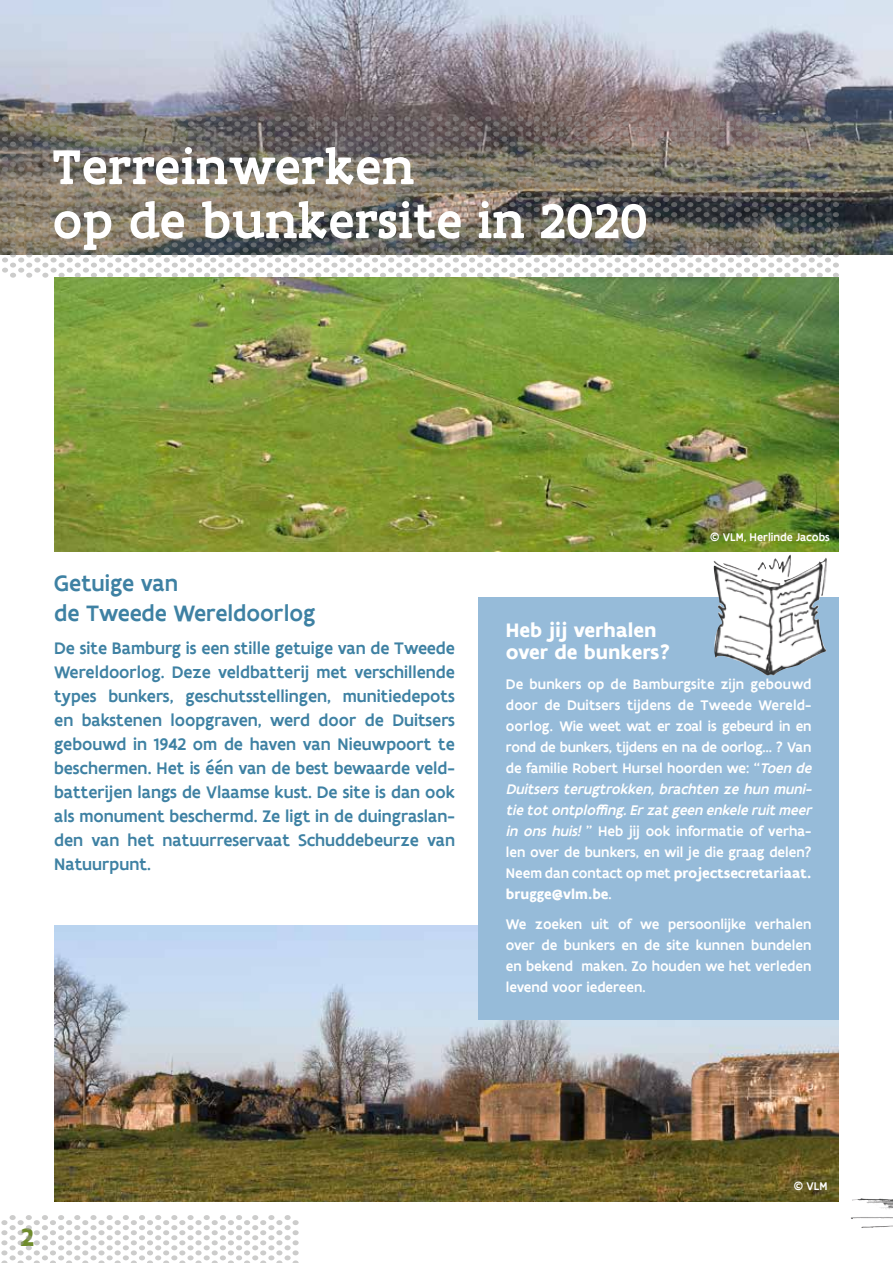
<style>
.page{position:relative;width:893px;height:1263px;background:#fff}
.page>*{position:absolute;margin:0;border:0;box-sizing:border-box;transform-origin:0 0}
.t1{font:500 52.5px/54px "Flanders Art Serif";letter-spacing:.01em;color:#fff}
.t2{font:700 27px "Flanders Art Sans";color:#6f8c2b}
.t3{font:500 24px/30px "Flanders Art Sans";color:#3e81a3}
.t4{font:700 21px/22.5px "Flanders Art Sans";color:#fff}
.t5{font:500 18px/24px "Flanders Art Sans";color:#3e81a3;text-align:justify}
.t6{font:500 15px/21px "Flanders Art Sans";color:#fff}
.t7{font:500 12px "Flanders Art Sans";color:#fff}
.s1{font-style:italic}
.s2{font-weight:700}
</style>
<div class="page">
<svg style="left:1px;top:1215px;width:298px;height:48px"></svg>
<img style="left:0;top:0;width:893px;height:254px">
<svg style="left:2px;top:116px;width:837px;height:162px"></svg>
<img style="left:54px;top:925px;width:785px;height:277px">
<img style="left:54px;top:278px;width:785px;height:274px">
<img style="left:852px;top:1198px;width:41px;height:11px">
<div style="left:478px;top:597px;width:361px;height:423px;background:#96bbd9"></div>
<img style="left:713px;top:554px;width:114px;height:121px">
<h1 class="t1" style="left:52px;top:140px;width:597px">Terreinwerken<br>op de bunkersite in 2020</h1>
<h3 class="t3" style="left:54px;top:568px;width:263px">Getuige van<br>de Tweede Wereldoorlog</h3>
<p class="t5" style="left:54px;top:636px;width:402px">De site Bamburg is een stille getuige van de Tweede Wereldoorlog. Deze veldbatterij met verschillende types bunkers, geschutsstellingen, munitiedepots en bakstenen loopgraven, werd door de Duitsers gebouwd in 1942 om de haven van Nieuwpoort te beschermen. Het is één van de best bewaarde veld&shy;batterijen langs de Vlaamse kust. De site is dan ook als monument beschermd. Ze ligt in de duingraslan&shy;den van het natuurreservaat Schuddebeurze van Natuurpunt.</p>
<p class="t7" style="left:710px;top:530px;width:121px">© VLM, Herlinde Jacobs</p>
<h3 class="t4" style="left:506px;top:619px;width:166px">Heb jij verhalen over de bunkers?</h3>
<p class="t6" style="left:506px;top:674px;width:311px">De bunkers op de Bamburgsite zijn gebouwd door de Duitsers tijdens de Tweede Wereld&shy;oorlog. Wie weet wat er zoal is gebeurd in en rond de bunkers, tijdens en na de oorlog… ? Van de familie Robert Hursel hoorden we: “<span class="s1">Toen de Duitsers terugtrokken, brachten ze hun muni&shy;tie totontploffing.Erzatgeen enkele ruitmeer in ons huis!</span> ” Heb jij ook informatie of verha&shy;len over de bunkers, en wil je die graag delen?<br>Neem dan contact op met <span class="s2">projectsecretariaat. brugge@vlm.be</span>.</p>
<p class="t6" style="left:506px;top:914px;width:307px;text-align:justify">We zoeken uit of we persoonlijke verhalen over de bunkers en de site kunnen bundelen en bekend maken. Zo houden we het verleden levend voor iedereen.</p>
<h2 class="t2" style="left:20px;top:1220px;width:16px">2</h2>
<p class="t7" style="left:794px;top:1179px;width:35px">© VLM</p>
</div>
